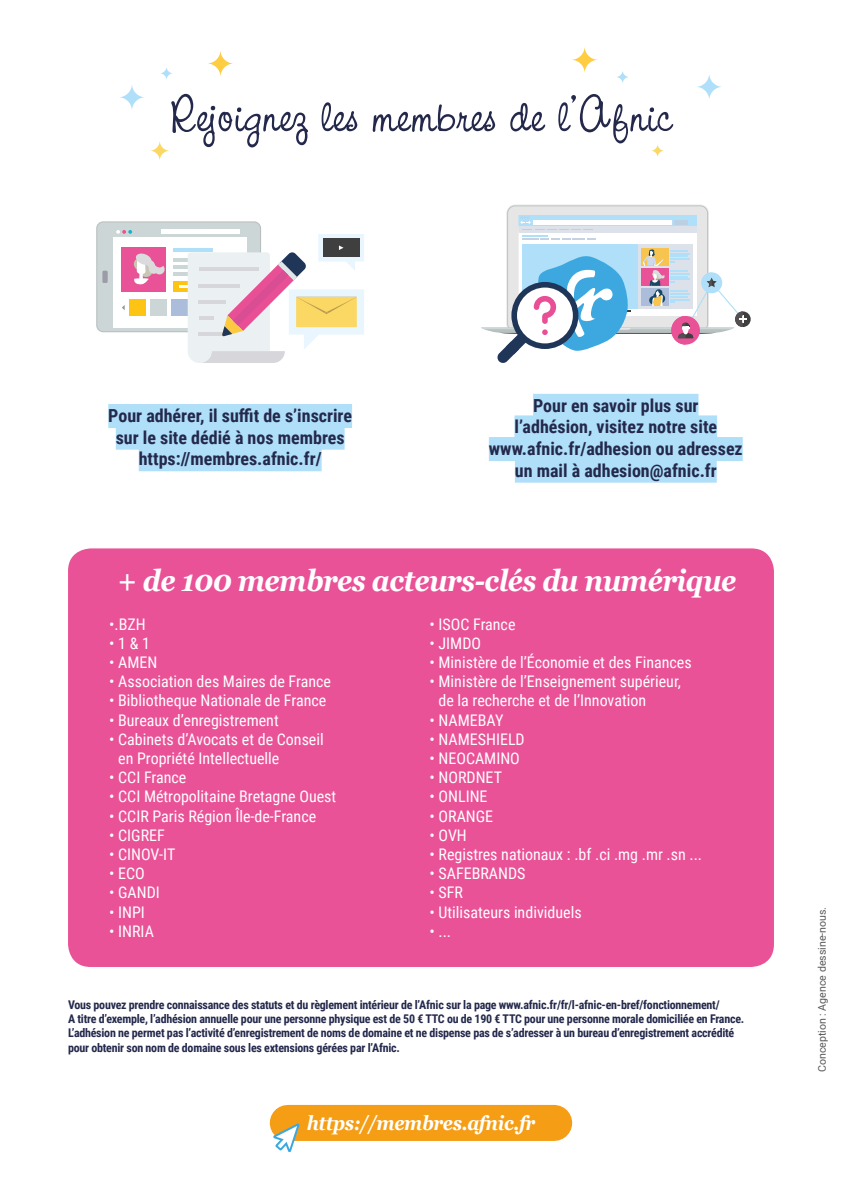
<style>
.page{position:relative;width:842px;height:1191px;background:#fff}
.page>*{position:absolute;margin:0;border:0;box-sizing:border-box;transform-origin:0 0}
.t1{font:52px "CAC Pinafore";color:#24294c}
.t2{font:italic 700 30px "Georgia";letter-spacing:-.02em;color:#fff;scale:.91 1}
.t3{font:italic 700 20px "Georgia";letter-spacing:-.02em;color:#fff;scale:.91 1}
.t4{font:700 18px/21.6px "Roboto Condensed";color:#24294c;text-align:center}
.t5{font:16px/19.2px "Roboto Condensed";color:#fff}
.t6{font:700 12px/14.4px "Roboto Condensed";letter-spacing:-.02em;color:#24294c}
.t7{font:10.6px "Roboto";color:#575756}
</style>
<div class="page">
<div style="left:288px;top:1105px;width:266px;height:36px;background:#f59d15"></div>
<div style="left:68px;top:548px;width:706px;height:419px;background:#ea5297;border-radius:23px"></div>
<svg style="left:272px;top:1112px;width:29px;height:40px"></svg>
<svg style="left:651px;top:144px;width:13px;height:13px"></svg>
<svg style="left:160px;top:67px;width:13px;height:13px"></svg>
<svg style="left:616px;top:70px;width:13px;height:14px"></svg>
<svg style="left:150px;top:140px;width:20px;height:21px"></svg>
<svg style="left:118px;top:84px;width:27px;height:27px"></svg>
<svg style="left:696px;top:73px;width:27px;height:27px"></svg>
<svg style="left:571px;top:46px;width:27px;height:27px"></svg>
<svg style="left:207px;top:50px;width:27px;height:27px"></svg>
<div style="left:108px;top:404px;width:244px;height:24px;background:#afdff9"></div>
<div style="left:116px;top:425px;width:229px;height:24px;background:#afdff9"></div>
<div style="left:139px;top:447px;width:183px;height:24px;background:#afdff9"></div>
<div style="left:533px;top:394px;width:165px;height:24px;background:#afdff9"></div>
<div style="left:514px;top:415px;width:203px;height:24px;background:#afdff9"></div>
<div style="left:489px;top:437px;width:254px;height:24px;background:#afdff9"></div>
<div style="left:515px;top:458px;width:202px;height:24px;background:#afdff9"></div>
<div style="left:97px;top:222px;width:163px;height:109px;background:#ccd6d6;border-radius:6px"></div>
<div style="left:102px;top:271px;width:6px;height:12px;background:#9b9ca8"></div>
<div style="left:113px;top:227px;width:133px;height:100px;background:#fff"></div>
<div style="left:113px;top:227px;width:133px;height:10px;background:#ccd6d6"></div>
<svg style="left:116px;top:227px;width:248px;height:136px"></svg>
<div style="left:508px;top:206px;width:199px;height:125px;background:#e6e6e7;border-radius:7px"></div>
<svg style="left:735px;top:311px;width:16px;height:16px"></svg>
<svg style="left:481px;top:215px;width:265px;height:148px"></svg>
<h1 class="t1" style="left:170px;top:84px;width:504px">Rejoignez les membres de l’Afnic</h1>
<p class="t4" style="left:108px;top:405px;width:245px">Pour adhérer, il suffit de s’inscrire sur le site dédié à nos membres https://membres.afnic.fr/</p>
<p class="t4" style="left:489px;top:395px;width:255px">Pour en savoir plus sur<br>l’adhésion, visitez notre site www.afnic.fr/adhesion ou adressez un mail à adhesion@afnic.fr</p>
<h2 class="t2" style="left:118px;top:563px;width:681px">+ de 100 membres acteurs-clés du numérique</h2>
<p class="t5" style="left:109px;top:614px;width:38px">•.BZH</p>
<p class="t5" style="left:109px;top:633px;width:42px">• 1 &amp; 1</p>
<p class="t5" style="left:109px;top:653px;width:50px">• AMEN</p>
<p class="t5" style="left:109px;top:672px;width:223px">• Association des Maires de France</p>
<p class="t5" style="left:109px;top:691px;width:219px">• Bibliotheque Nationale de France</p>
<p class="t5" style="left:109px;top:710px;width:171px">• Bureaux d’enregistrement</p>
<p class="t5" style="left:118px;top:729px;width:207px;text-indent:-9px">• Cabinets d’Avocats et de Conseil en Propriété Intellectuelle</p>
<p class="t5" style="left:109px;top:768px;width:79px">• CCI France</p>
<p class="t5" style="left:109px;top:787px;width:229px">• CCI Métropolitaine Bretagne Ouest</p>
<p class="t5" style="left:109px;top:806px;width:209px">• CCIR Paris Région Île-de-France</p>
<p class="t5" style="left:109px;top:825px;width:57px">• CIGREF</p>
<p class="t5" style="left:109px;top:845px;width:68px">• CINOV-IT</p>
<p class="t5" style="left:109px;top:864px;width:37px">• ECO</p>
<p class="t5" style="left:109px;top:883px;width:52px">• GANDI</p>
<p class="t5" style="left:109px;top:902px;width:37px">• INPI</p>
<p class="t5" style="left:109px;top:921px;width:46px">• INRIA</p>
<p class="t5" style="left:429px;top:614px;width:88px">• ISOC France</p>
<p class="t5" style="left:429px;top:633px;width:53px">• JIMDO</p>
<p class="t5" style="left:429px;top:653px;width:264px">• Ministère de lʼÉconomie et des Finances</p>
<p class="t5" style="left:439px;top:672px;width:244px;text-indent:-9px">• Ministère de lʼEnseignement supérieur, de la recherche et de l’Innovation</p>
<p class="t5" style="left:429px;top:710px;width:75px">• NAMEBAY</p>
<p class="t5" style="left:429px;top:729px;width:97px">• NAMESHIELD</p>
<p class="t5" style="left:429px;top:749px;width:92px">• NEOCAMINO</p>
<p class="t5" style="left:429px;top:768px;width:74px">• NORDNET</p>
<p class="t5" style="left:429px;top:787px;width:60px">• ONLINE</p>
<p class="t5" style="left:429px;top:806px;width:65px">• ORANGE</p>
<p class="t5" style="left:429px;top:825px;width:39px">• OVH</p>
<p class="t5" style="left:429px;top:845px;width:274px">• Registres nationaux : .bf .ci .mg .mr .sn ...</p>
<p class="t5" style="left:429px;top:864px;width:97px">• SAFEBRANDS</p>
<p class="t5" style="left:429px;top:883px;width:35px">• SFR</p>
<p class="t5" style="left:429px;top:902px;width:154px">• Utilisateurs individuels</p>
<p class="t5" style="left:429px;top:921px;width:23px">• ...</p>
<p class="t6" style="left:68px;top:997px;width:678px">Vous pouvez prendre connaissance des statuts et du règlement intérieur de l’Afnic sur la page www.afnic.fr/fr/l-afnic-en-bref/fonctionnement/<br>A titre d’exemple, l’adhésion annuelle pour une personne physique est de 50 € TTC ou de 190 € TTC pour une personne morale domiciliée en France.<br>L’adhésion ne permet pas l’activité d’enregistrement de noms de domaine et ne dispense pas de s’adresser à un bureau d’enregistrement accrédité pour obtenir son nom de domaine sous les extensions gérées par l’Afnic.</p>
<p class="t3" style="left:307px;top:1111px;width:253px">https://membres.afnic.fr</p>
<p class="t7" style="left:816px;top:1072px;width:167px;rotate:-90deg">Conception : Agence dessine-nous.</p>
</div>
